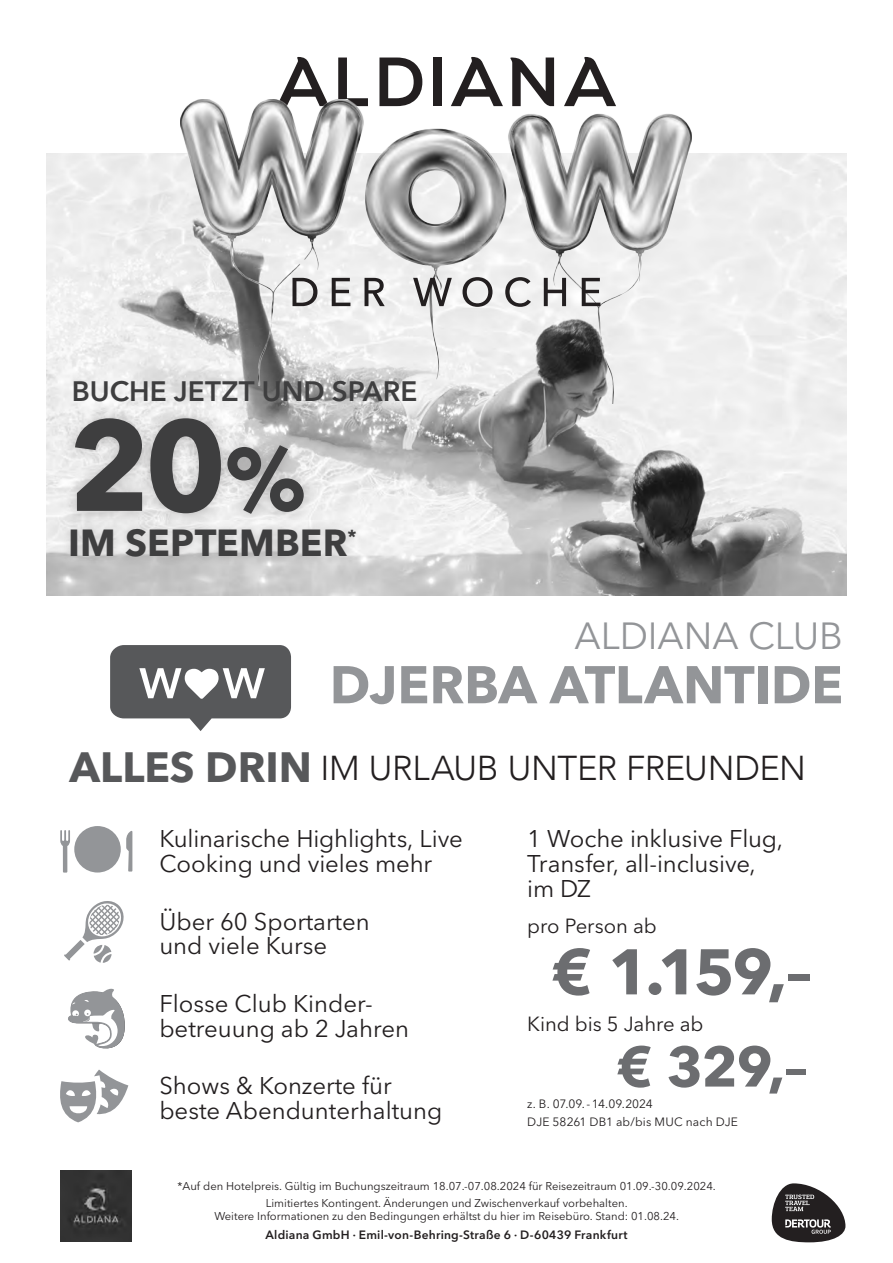
<style>
.page{position:relative;width:893px;height:1263px;background:#fff}
.page>*{position:absolute;margin:0;border:0;box-sizing:border-box;transform-origin:0 0}
.t1{font:700 127.35px "Avenir Next LT Pro";color:#3e3e3f}
.Preis_pro_Person{font:700 63.75px "Avenir Next LT Pro";color:#6c6d70}
.Preis_pro_Person-2{font:700 56.4px "Avenir Next LT Pro";color:#6c6d70}
.Club_NEU{font:700 52.5px "Avenir Next LT Pro";letter-spacing:-.005em;color:#939598}
.Club_NEU-2{font:700 42px "Avenir Next LT Pro";color:#57585a}
.Club_NEU-3{font:37.5px "Avenir Next LT Pro";letter-spacing:-.005em;color:#939598}
.t2{font:700 37.35px "Avenir Next LT Pro";letter-spacing:.005em;color:#3e3e3f}
.Club_NEU-4{font:300 34.5px "Avenir";letter-spacing:-.01em;color:#231f20}
.t3{font:600 27.9px "Avenir Next LT Pro";color:#3e3e3f}
.Club_NEU-5{font:24px/24.6px "Avenir Next LT Pro";color:#231f20}
.Reisezeitraum{font:24px/24.6px "Avenir Next LT Pro";letter-spacing:-.005em;color:#231f20}
.Preis_pro_Person-3{font:20.4px "Avenir Next LT Pro";letter-spacing:-.005em;color:#231f20}
.t4{font:700 18.75px "Avenir Next LT Pro";color:#3e3e3f}
.Club{font:600 12px "Avenir Next LT Pro";letter-spacing:.02em;color:#231f20}
.Buchungskodierung{font:12px "Avenir Next LT Pro";letter-spacing:.015em;color:#231f20}
.Reisezeitraum-2{font:12px "Avenir Next LT Pro";color:#231f20}
.Buchungskodierung-2{font:11.25px/12.8px "Avenir Next LT Pro";color:#231f20;text-align:center}
.s1{font-size:88.8px}
</style>
<div class="page">
<svg style="left:772px;top:1183px;width:73px;height:59px"></svg>
<img style="left:47px;top:153px;width:799px;height:442px">
<svg style="left:110px;top:645px;width:181px;height:86px"></svg>
<img style="left:61px;top:1171px;width:71px;height:71px">
<svg style="left:277px;top:57px;width:49px;height:43px"></svg>
<svg style="left:453px;top:57px;width:47px;height:43px"></svg>
<svg style="left:338px;top:58px;width:30px;height:42px"></svg>
<svg style="left:379px;top:58px;width:43px;height:42px"></svg>
<div style="left:433px;top:58px;width:9px;height:48px;background:#231f20"></div>
<svg style="left:567px;top:57px;width:47px;height:43px"></svg>
<svg style="left:510px;top:58px;width:44px;height:42px"></svg>
<img style="left:180px;top:100px;width:511px;height:304px">
<svg style="left:292px;top:277px;width:308px;height:30px"></svg>
<svg style="left:60px;top:1069px;width:68px;height:53px"></svg>
<svg style="left:64px;top:901px;width:60px;height:62px"></svg>
<div style="left:74px;top:826px;width:47px;height:46px;background:#939598;border-radius:50%"></div>
<svg style="left:60px;top:830px;width:10px;height:42px"></svg>
<svg style="left:126px;top:831px;width:6px;height:40px"></svg>
<div style="left:22px;top:326px;width:443px;height:130px;background:#fff;opacity:.75"></div>
<div style="left:61px;top:520px;width:304px;height:47px;background:#231f20;opacity:.2"></div>
<div style="left:62px;top:405px;width:255px;height:122px;background:#231f20;opacity:.28"></div>
<svg style="left:68px;top:988px;width:57px;height:61px"></svg>
<p class="t3" style="left:72px;top:375px;width:347px">BUCHE JETZT UND SPARE</p>
<p class="t1" style="left:68px;top:388px;width:239px">20<span class="s1">%</span></p>
<p class="t2" style="left:68px;top:520px;width:281px">IM SEPTEMBER</p>
<p class="t4" style="left:348px;top:525px;width:11px">*</p>
<p class="Club_NEU-3" style="left:575px;top:614px;width:270px">ALDIANA CLUB</p>
<p class="Club_NEU" style="left:330px;top:653px;width:515px">DJERBA ATLANTIDE</p>
<p class="Club_NEU-2" style="left:70px;top:742px;width:244px">ALLES DRIN</p>
<p class="Club_NEU-4" style="left:321px;top:747px;width:487px">IM URLAUB UNTER FREUNDEN</p>
<p class="Club_NEU-5" style="left:159px;top:827px;width:305px">Kulinarische Highlights, Live<br>Cooking und vieles mehr</p>
<p class="Club_NEU-5" style="left:159px;top:909px;width:212px">Über 60 Sportarten und viele Kurse</p>
<p class="Club_NEU-5" style="left:159px;top:991px;width:251px">Flosse Club Kinder&shy;betreuung ab 2 Jahren</p>
<p class="Club_NEU-5" style="left:159px;top:1074px;width:285px">Shows &amp; Konzerte für beste Abendunterhaltung</p>
<p class="Reisezeitraum" style="left:527px;top:827px;width:257px">1 Woche inklusive Flug,<br>Transfer, all-inclusive, im DZ</p>
<p class="Preis_pro_Person-3" style="left:527px;top:914px;width:131px">pro Person ab</p>
<p class="Preis_pro_Person" style="left:551px;top:933px;width:263px">€ 1.159,–</p>
<p class="Preis_pro_Person-3" style="left:527px;top:1012px;width:178px">Kind bis 5 Jahre ab</p>
<p class="Preis_pro_Person-2" style="left:616px;top:1032px;width:193px">€ 329,–</p>
<p class="Reisezeitraum-2" style="left:527px;top:1097px;width:127px">z. B. 07.09.-14.09.2024</p>
<p class="Buchungskodierung" style="left:527px;top:1114px;width:212px">DJE 58261 DB1 ab/bis MUC nach DJE</p>
<p class="Buchungskodierung-2" style="left:177px;top:1180px;width:540px">*Auf den Hotelpreis. Gültig im Buchungszeitraum 18.07.-07.08.2024 für Reisezeitraum 01.09.-30.09.2024.</p>
<p class="Buchungskodierung-2" style="left:214px;top:1197px;width:466px">Limitiertes Kontingent. Änderungen und Zwischenverkauf vorbehalten.<br>Weitere Informationen zu den Bedingungen erhältst du hier im Reisebüro. Stand: 01.08.24.</p>
<p class="Club" style="left:265px;top:1228px;width:364px">Aldiana GmbH ∙ Emil-von-Behring-Straße 6 ∙ D-60439 Frankfurt</p>
</div>
